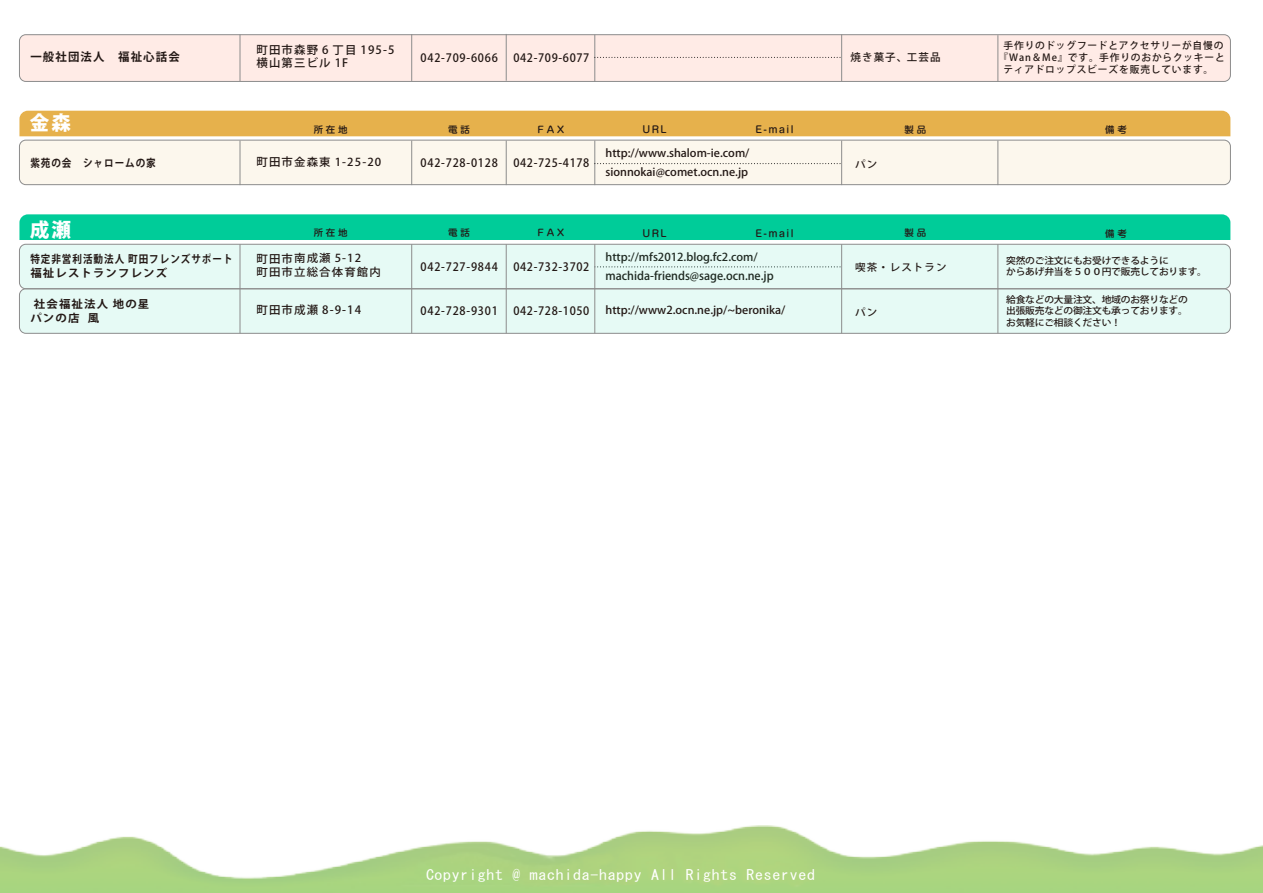
<style>
.page{position:relative;width:1263px;height:893px;background:#fff}
.page>*{position:absolute;margin:0;border:0;box-sizing:border-box;transform-origin:0 0}
.t1{font:800 19.5px "Koz Go Pro";color:#fff}
.t2{font:14.1px "MS Gothic";letter-spacing:.05em;color:#fff;scale:1.11 1}
.t3{font:500 11.55px "Koz Go Pro";letter-spacing:.06em;color:#231815;scale:.95 1}
.t4{font:500 11.55px "Koz Go Pro";color:#231815}
.t5{font:700 11.55px "Koz Go Pro";letter-spacing:.1em;color:#231815}
.t6{font:500 11.4px/13.5px "Koz Go Pro";letter-spacing:.1em;color:#231815}
.t7{font:500 10.95px/19.2px "Koz Go Pro";color:#231815;scale:1.04 1}
.t8{font:700 10.95px/13.6px "Koz Go Pro";letter-spacing:.1em;color:#231815;scale:.87 1}
.t9{font:500 10.95px/13.2px "Koz Go Pro";letter-spacing:.1em;color:#231815;scale:1.04 1}
.t10{font:700 10.95px/13.6px "Koz Go Pro";letter-spacing:.1em;color:#231815;scale:1.04 1}
.t11{font:500 10.65px "Koz Go Pro";letter-spacing:.1em;color:#231815}
.t12{font:500 10.05px "Koz Go Pro";letter-spacing:.1em;color:#231815;scale:1.04 1}
.t13{font:500 9.9px "Koz Go Pro";letter-spacing:.08em;color:#231815}
.t14{font:500 9.6px "Shin M Go Pro";letter-spacing:.15em;color:#231815}
.t15{font:500 9.3px/11.6px "Koz Go Pro";letter-spacing:-.02em;color:#231815;scale:1.04 1}
.t16{font:500 9.15px "Shin M Go Pro";letter-spacing:.3em;color:#231815;scale:1.04 1}
.s1{font-size:11.4px}
</style>
<div class="page">
<div style="left:19px;top:140px;width:1211px;height:45px;background:#fcf7ed;border-radius:6px"></div>
<div style="left:19px;top:111px;width:1211px;height:25px;background:#e6b14c"></div>
<div style="left:19px;top:140px;width:1212px;height:45px;border:1px solid #8c8c8c;border-radius:6px"></div>
<hr style="left:997px;top:141px;width:1px;height:44px;background:#8c8c8c">
<hr style="left:841px;top:141px;width:1px;height:44px;background:#8c8c8c">
<hr style="left:594px;top:141px;width:1px;height:44px;background:#8c8c8c">
<hr style="left:506px;top:141px;width:1px;height:44px;background:#8c8c8c">
<hr style="left:411px;top:141px;width:1px;height:44px;background:#8c8c8c">
<hr style="left:240px;top:141px;width:1px;height:44px;background:#8c8c8c">
<svg style="left:595px;top:163px;width:247px;height:1px"></svg>
<div style="left:19px;top:244px;width:1211px;height:45px;background:#e6faf5;border-radius:6px"></div>
<div style="left:19px;top:289px;width:1211px;height:44px;background:#e6faf5;border-radius:6px"></div>
<div style="left:19px;top:214px;width:1211px;height:26px;background:#0c9"></div>
<hr style="left:997px;top:244px;width:1px;height:45px;background:#8c8c8c">
<hr style="left:841px;top:244px;width:1px;height:45px;background:#8c8c8c">
<hr style="left:594px;top:244px;width:1px;height:45px;background:#8c8c8c">
<hr style="left:506px;top:244px;width:1px;height:45px;background:#8c8c8c">
<hr style="left:411px;top:244px;width:1px;height:45px;background:#8c8c8c">
<hr style="left:240px;top:244px;width:1px;height:45px;background:#8c8c8c">
<div style="left:19px;top:244px;width:1212px;height:45px;border:1px solid #8c8c8c;border-radius:6px"></div>
<div style="left:19px;top:288px;width:1212px;height:46px;border:1px solid #8c8c8c;border-radius:6px"></div>
<hr style="left:997px;top:289px;width:1px;height:44px;background:#8c8c8c">
<hr style="left:841px;top:289px;width:1px;height:44px;background:#8c8c8c">
<hr style="left:594px;top:289px;width:1px;height:44px;background:#8c8c8c">
<hr style="left:506px;top:289px;width:1px;height:44px;background:#8c8c8c">
<hr style="left:411px;top:289px;width:1px;height:44px;background:#8c8c8c">
<hr style="left:240px;top:289px;width:1px;height:44px;background:#8c8c8c">
<img style="left:0;top:825px;width:1263px;height:68px">
<div style="left:19px;top:35px;width:1211px;height:46px;background:#ffebe6;border-radius:6px"></div>
<hr style="left:997px;top:35px;width:1px;height:47px;background:#8c8c8c">
<hr style="left:841px;top:34px;width:1px;height:47px;background:#8c8c8c">
<hr style="left:594px;top:35px;width:1px;height:47px;background:#8c8c8c">
<hr style="left:506px;top:34px;width:1px;height:47px;background:#8c8c8c">
<hr style="left:411px;top:34px;width:1px;height:47px;background:#8c8c8c">
<hr style="left:240px;top:34px;width:1px;height:47px;background:#8c8c8c">
<div style="left:19px;top:34px;width:1212px;height:48px;border:1px solid #8c8c8c;border-radius:6px"></div>
<svg style="left:595px;top:57px;width:247px;height:1px"></svg>
<p class="t5" style="left:30px;top:50px;width:151px">一般社団法人　福祉心話会</p>
<p class="t6" style="left:257px;top:43px;width:139px">町田市森野 6 丁目 195-5横山第三ビル 1F</p>
<p class="t3" style="left:421px;top:51px;width:83px">042-709-6066</p>
<p class="t3" style="left:513px;top:51px;width:82px">042-709-6077</p>
<p class="t11" style="left:851px;top:50px;width:91px">焼き菓子、工芸品</p>
<p class="t13" style="left:1003px;top:39px;width:221px">手作りのドッグフードとアクセサリーが自慢の</p>
<p class="t13" style="left:998px;top:51px;width:228px">『Wan＆Me』です。手作りのおからクッキーと</p>
<p class="t13" style="left:1003px;top:63px;width:211px">ティアドロップスビーズを販売しています。</p>
<h1 class="t1" style="left:30px;top:110px;width:42px">金森</h1>
<p class="t16" style="left:314px;top:122px;width:34px">所在地</p>
<p class="t16" style="left:448px;top:122px;width:22px">電話</p>
<p class="t16" style="left:537px;top:122px;width:27px">FAX</p>
<p class="t16" style="left:904px;top:122px;width:22px">製品</p>
<p class="t16" style="left:1105px;top:122px;width:22px">備考</p>
<p class="t8" style="left:30px;top:157px;width:146px">紫苑の会　シャロームの家</p>
<p class="t7" style="left:257px;top:153px;width:121px"><span class="s1">町田市</span>金森東 1-25-20</p>
<p class="t3" style="left:421px;top:155px;width:83px">042-728-0128</p>
<p class="t3" style="left:513px;top:155px;width:82px">042-725-4178</p>
<p class="t7" style="left:605px;top:144px;width:140px">http://www.shalom-ie.com/ sionnokai@comet.ocn.ne.jp</p>
<p class="t14" style="left:642px;top:122px;width:26px">URL</p>
<p class="t14" style="left:723px;top:122px;width:72px">　　　E-mail</p>
<p class="t12" style="left:855px;top:157px;width:23px">パン</p>
<h1 class="t1" style="left:30px;top:217px;width:42px">成瀬</h1>
<p class="t16" style="left:314px;top:226px;width:34px">所在地</p>
<p class="t16" style="left:448px;top:226px;width:22px">電話</p>
<p class="t16" style="left:537px;top:226px;width:27px">FAX</p>
<p class="t16" style="left:904px;top:226px;width:22px">製品</p>
<p class="t16" style="left:1105px;top:226px;width:22px">備考</p>
<p class="t8" style="left:30px;top:253px;width:234px">特定非営利活動法人 町田フレンズサポート福祉レストランフレンズ</p>
<p class="t9" style="left:257px;top:252px;width:121px"><span class="s1">町田市</span>南成瀬 5-12<br>町田市立総合体育館内</p>
<p class="t3" style="left:421px;top:259px;width:83px">042-727-9844</p>
<p class="t3" style="left:513px;top:259px;width:82px">042-732-3702</p>
<p class="t15" style="left:1006px;top:255px;width:195px">突然のご注文にもお受けできるように<br>からあげ弁当を５００円で販売しております。</p>
<p class="t15" style="left:1006px;top:294px;width:176px;text-align:justify">給食などの大量注文、地域のお祭りなどの出張販売などの御注文も承っております。お気軽にご相談ください！</p>
<p class="t14" style="left:642px;top:226px;width:26px">URL</p>
<p class="t14" style="left:723px;top:226px;width:72px">　　　E-mail</p>
<p class="t7" style="left:605px;top:248px;width:148px">http://mfs2012.blog.fc2.com/</p>
<p class="t4" style="left:605px;top:269px;width:170px">machida-friends@sage.ocn.ne.jp</p>
<p class="t12" style="left:855px;top:261px;width:89px">喫茶・レストラン</p>
<p class="t12" style="left:855px;top:305px;width:23px">パン</p>
<p class="t10" style="left:30px;top:298px;width:116px;text-indent:4px">社会福祉法人 地の星パンの店 風</p>
<p class="t6" style="left:257px;top:304px;width:106px">町田市成瀬 8-9-14</p>
<p class="t3" style="left:421px;top:304px;width:83px">042-728-9301</p>
<p class="t3" style="left:513px;top:304px;width:82px">042-728-1050</p>
<p class="t7" style="left:605px;top:301px;width:174px">http://www2.ocn.ne.jp/~beronika/</p>
<p class="t2" style="left:426px;top:868px;width:352px">Copyright @ machida-happy All Rights Reserved</p>
</div>
